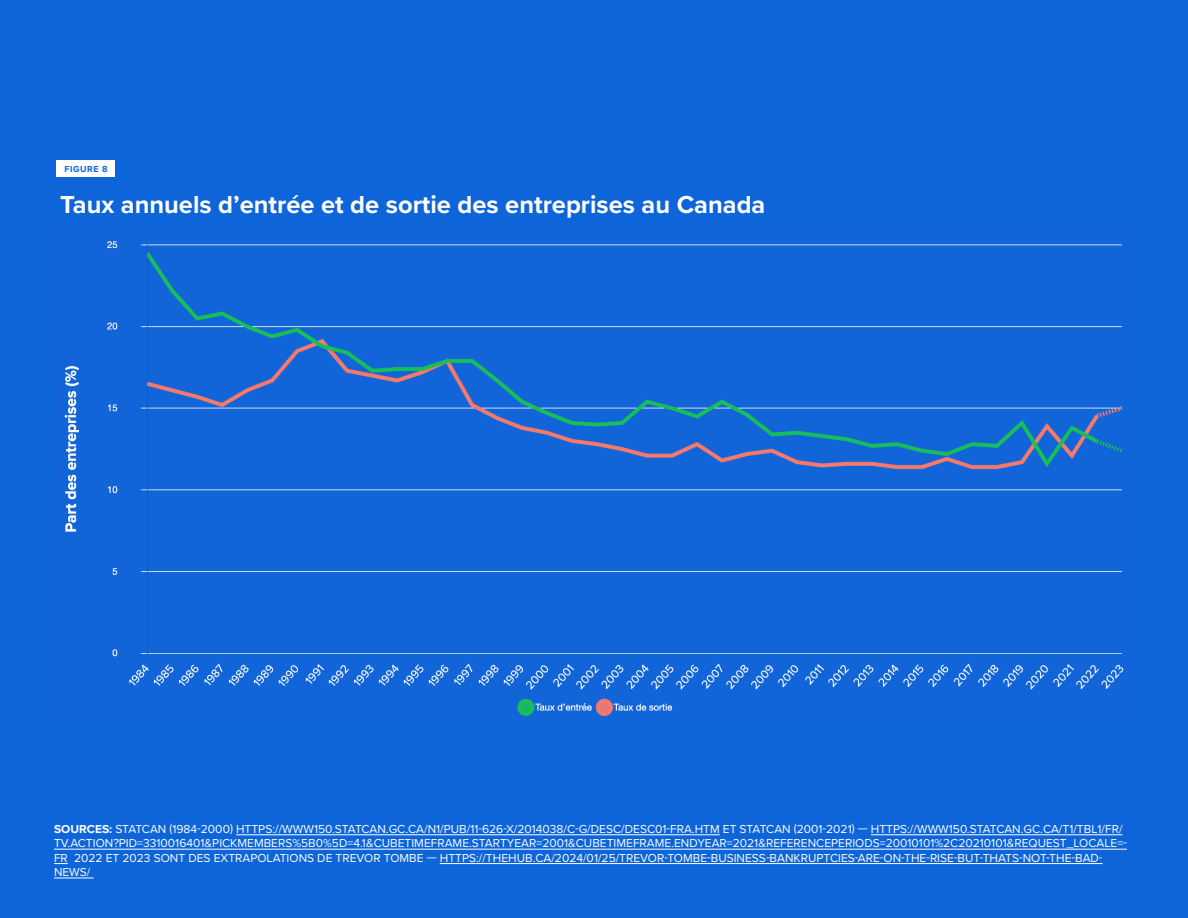
<style>
.page{position:relative;width:1188px;height:918px;background:#0d65d9}
.page>*{position:absolute;margin:0;border:0;box-sizing:border-box;transform-origin:0 0}
.t1{font:700 25.5px "Proxima Nova";color:#fff}
.t2{font:12px/14.4px "Proxima Nova";color:#fff}
.t3{font:700 9px "Proxima Nova";letter-spacing:.06em;color:#0d65d9}
.s1{font-weight:700}
</style>
<div class="page">
<hr style="left:236px;top:834px;width:484px;height:1px;background:#fff">
<hr style="left:871px;top:834px;width:252px;height:1px;background:#fff">
<hr style="left:54px;top:849px;width:1073px;height:1px;background:#fff">
<svg style="left:54px;top:863px;width:14px;height:1px"></svg>
<hr style="left:440px;top:863px;width:663px;height:1px;background:#fff">
<hr style="left:54px;top:878px;width:40px;height:1px;background:#fff">
<img style="left:64px;top:241px;width:1060px;height:475px">
<div style="left:57px;top:161px;width:58px;height:16px;background:#fff"></div>
<p class="t3" style="left:64px;top:163px;width:45px">FIGURE 8</p>
<h1 class="t1" style="left:60px;top:185px;width:707px">Taux annuels d’entrée et de sortie des entreprises au Canada</h1>
<p class="t2" style="left:54px;top:821px;width:1074px"><span class="s1">SOURCES:</span> STATCAN (1984-2000) HTTPS://WWW150.STATCAN.GC.CA/N1/PUB/11-626-X/2014038/C-G/DESC/DESC01-FRA.HTM ET STATCAN (2001-2021) — HTTPS://WWW150.STATCAN.GC.CA/T1/TBL1/FR/ TV.ACTION?PID=3310016401&amp;PICKMEMBERS%5B0%5D=4.1&amp;CUBETIMEFRAME.STARTYEAR=2001&amp;CUBETIMEFRAME.ENDYEAR=2021&amp;REFERENCEPERIODS=20010101%2C20210101&amp;REQUEST_LOCALE=- FR 2022 ET 2023 SONT DES EXTRAPOLATIONS DE TREVOR TOMBE — HTTPS://THEHUB.CA/2024/01/25/TREVOR-TOMBE-BUSINESS-BANKRUPTCIES-ARE-ON-THE-RISE-BUT-THATS-NOT-THE-BAD-NEWS/</p>
</div>
